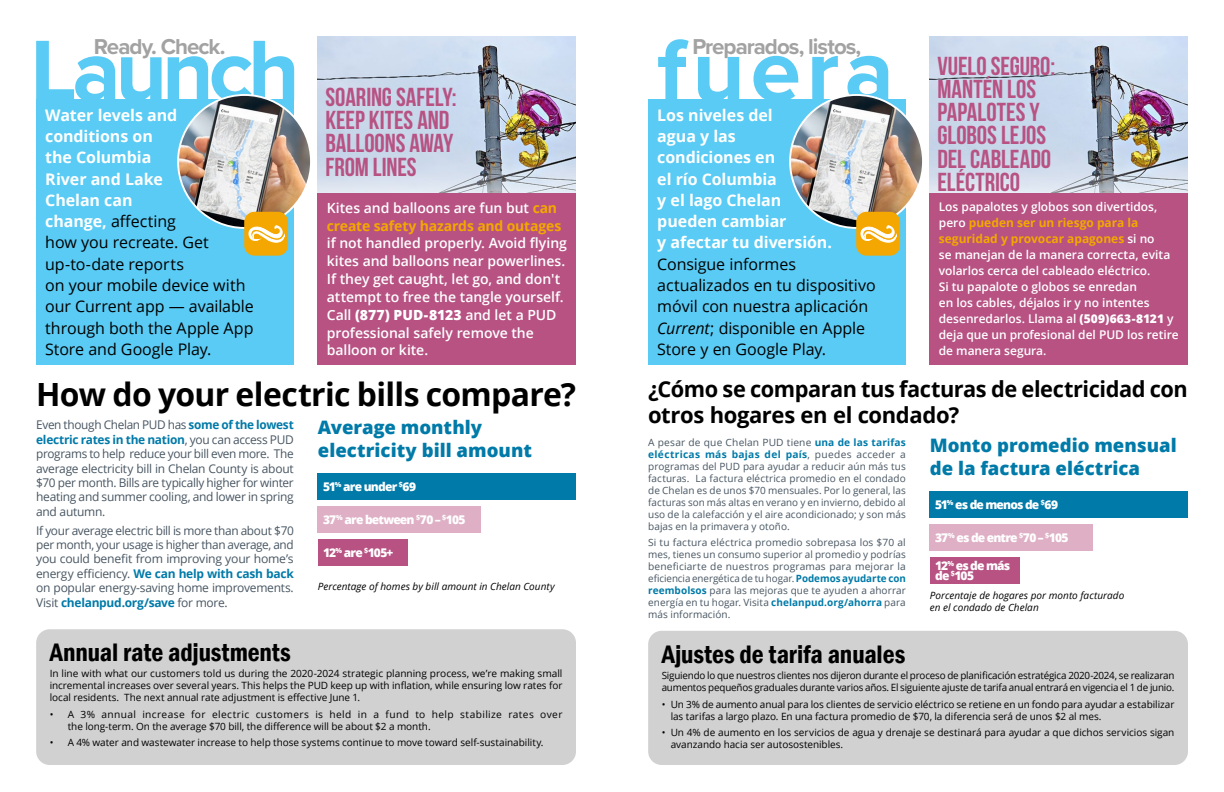
<style>
.page{position:relative;width:1224px;height:792px;background:#fff}
.page>*{position:absolute;margin:0;border:0;box-sizing:border-box;transform-origin:0 0}
.t1{font:700 91px "Proxima Nova";letter-spacing:.06em;color:#59cbf4}
.t2{font:700 32px "Open Sans";letter-spacing:-.02em;color:#000}
.t3{font:26px/23.2px "Bebas Neue";color:#b75283}
.t4{font:600 condensed 26px "Franklin Gothic";letter-spacing:-.005em;color:#000}
.t5{font:700 22.3px "Proxima Nova";letter-spacing:-.045em;color:#a2a2a2}
.t6{font:700 22px/26.4px "Open Sans";letter-spacing:-.02em;color:#000}
.t7{font:800 18.6px/22.7px "Open Sans";color:#007aa8}
.t8{font:16px/21.3px "Open Sans";letter-spacing:-.005em;color:#000}
.t9{font:700 16px/21.3px "Open Sans";letter-spacing:-.005em;color:#fff}
.t10{font:600 14px/17.8px "Open Sans";letter-spacing:-.005em;color:#fff}
.t11{font:700 14px/17.8px "Open Sans";letter-spacing:-.015em;color:#f4a700}
.t12{font:12px/14.4px "Open Sans";letter-spacing:-.025em;color:#485662;text-align:justify}
.t13{font:600 12px/16px "Open Sans";color:#fff}
.t14{font:800 12px/10px "Open Sans";letter-spacing:-.07em;color:#fff}
.t15{font:10px/12px "Open Sans";letter-spacing:-.005em;color:#000}
.t16{font:10px/12px "Open Sans";letter-spacing:.005em;color:#485662;text-align:justify}
.t17{font:10px/12px "Open Sans";letter-spacing:.03em;color:#000}
.t18{font:italic 10px/12px "Open Sans";letter-spacing:.005em;color:#000}
.s1{font-weight:700;color:#fff}
.s2{font-weight:600;color:#fff}
.s3{font-weight:800}
.s4{font-style:italic}
.s5{font-weight:700;color:#f4a700}
.s6{font-weight:700;color:#007aa8}
</style>
<div class="page">
<svg style="left:36px;top:41px;width:258px;height:58px"></svg>
<div style="left:318px;top:506px;width:163px;height:27px;background:#dfb0c5"></div>
<div style="left:930px;top:524px;width:163px;height:27px;background:#dfb0c5"></div>
<div style="left:318px;top:540px;width:89px;height:26px;background:#b75283"></div>
<div style="left:930px;top:558px;width:89px;height:26px;background:#b75283"></div>
<div style="left:318px;top:473px;width:258px;height:27px;background:#007aa8"></div>
<div style="left:930px;top:491px;width:258px;height:27px;background:#007aa8"></div>
<div style="left:36px;top:99px;width:258px;height:265px;background:#59cbf4"></div>
<div style="left:648px;top:99px;width:258px;height:265px;background:#59cbf4"></div>
<img style="left:178px;top:95px;width:133px;height:133px;border-radius:66px">
<img style="left:790px;top:95px;width:133px;height:133px;border-radius:66px">
<div style="left:36px;top:629px;width:540px;height:136px;background:#d1d1d1;border-radius:14px"></div>
<div style="left:648px;top:631px;width:540px;height:134px;background:#d1d1d1;border-radius:14px"></div>
<img style="left:318px;top:36px;width:258px;height:157px">
<img style="left:930px;top:36px;width:258px;height:157px">
<div style="left:318px;top:193px;width:258px;height:171px;background:#b75283"></div>
<div style="left:930px;top:193px;width:258px;height:171px;background:#b75283"></div>
<div style="left:244px;top:212px;width:44px;height:44px;background:#f4a700;border-radius:10px"></div>
<svg style="left:248px;top:226px;width:37px;height:17px"></svg>
<div style="left:856px;top:212px;width:44px;height:44px;background:#f4a700;border-radius:10px"></div>
<svg style="left:860px;top:226px;width:37px;height:17px"></svg>
<h3 class="t5" style="left:94px;top:30px;width:133px">Ready. Check.</h3>
<h3 class="t5" style="left:692px;top:30px;width:170px">Preparados, listos,</h3>
<h1 class="t1" style="left:657px;top:3px;width:238px">fuera</h1>
<h3 class="t3" style="left:325px;top:85px;width:133px">SOARING SAFELY:<br>KEEP KITES AND<br>BALLOONS AWAY<br>FROM LINES</h3>
<h3 class="t8" style="left:45px;top:104px;width:210px"><span class="s1">Water levels and conditions on<br>the Columbia<br>River and Lake<br>Chelan can<br>change,</span> affecting<br>how you recreate. Get up-to-date reports<br>on your mobile device with our Current app — available through both the Apple App<br>Store and Google Play.</h3>
<h3 class="t9" style="left:657px;top:104px;width:176px">Los niveles del<br>agua y las condiciones en<br>el río Columbia<br>y el lago Chelan pueden cambiar<br>y afectar tu diversión.</h3>
<h3 class="t11" style="left:327px;top:198px;width:236px"><span class="s2">Kites and balloons are fun but</span> can create safety hazards and outages</h3>
<h3 class="t10" style="left:327px;top:234px;width:242px">if not handled properly. Avoid flying kites and balloons near powerlines.<br>If they get caught, let go, and don't attempt to free the tangle yourself.<br>Call <span class="s3">(877) PUD-8123</span> and let a PUD professional safely remove the balloon or kite.</h3>
<h3 class="t8" style="left:657px;top:253px;width:220px">Consigue informes actualizados en tu dispositivo móvil con nuestra aplicación<br><span class="s4">Current</span>; disponible en Apple<br>Store y en Google Play.</h3>
<h3 class="t3" style="left:937px;top:54px;width:119px">VUELO SEGURO:<br>MANTÉN LOS<br>PAPALOTES Y<br>GLOBOS LEJOS<br>DEL CABLEADO<br>ELÉCTRICO</h3>
<p class="t13" style="left:939px;top:199px;width:241px">Los papalotes y globos son divertidos, pero <span class="s5">pueden ser un riesgo para la seguridad y provocar apagones</span> si no<br>se manejan de la manera correcta, evita volarlos cerca del cableado eléctrico.<br>Si tu papalote o globos se enredan<br>en los cables, déjalos ir y no intentes desenredarlos. Llama al <span class="s3">(509)663-8121</span> y deja que un profesional del PUD los retire de manera segura.</p>
<h2 class="t2" style="left:36px;top:372px;width:541px">How do your electric bills compare?</h2>
<h3 class="t6" style="left:648px;top:375px;width:541px">¿Cómo se comparan tus facturas de electricidad con otros hogares en el condado?</h3>
<p class="t12" style="left:36px;top:417px;width:259px">Even though Chelan PUD has <span class="s6">some of the lowest electric rates in the nation</span>, you can access PUD programs to help reduce your bill even more. The average electricity bill in Chelan County is about $70 per month. Bills are typically higher for winter heating and summer cooling, and lower in spring and autumn.</p>
<p class="t12" style="left:36px;top:523px;width:259px">If your average electric bill is more than about $70 per month, your usage is higher than average, and you could benefit from improving your home’s energy efficiency. <span class="s6">We can help with cash back </span>on popular energy-saving home improvements.<br>Visit <span class="s6">chelanpud.org/save</span> for more.</p>
<h3 class="t7" style="left:318px;top:415px;width:216px">Average monthly electricity bill amount</h3>
<h3 class="t7" style="left:930px;top:433px;width:248px">Monto promedio mensual de la factura eléctrica</h3>
<p class="t16" style="left:648px;top:436px;width:259px">A pesar de que Chelan PUD tiene <span class="s6">una de las tarifas eléctricas más bajas del país</span>, puedes acceder a programas del PUD para ayudar a reducir aún más tus facturas. La factura eléctrica promedio en el condado de Chelan es de unos $70 mensuales. Por lo general, las facturas son más altas en verano y en invierno, debido al uso de la calefacción y el aire acondicionado; y son más bajas en la primavera y otoño.</p>
<p class="t16" style="left:648px;top:536px;width:259px">Si tu factura eléctrica promedio sobrepasa los $70 al mes, tienes un consumo superior al promedio y podrías beneficiarte de nuestros programas para mejorar la eficiencia energética de tu hogar. <span class="s6">Podemos ayudarte con reembolsos</span> para las mejoras que te ayuden a ahorrar energía en tu hogar. Visita <span class="s6">chelanpud.org/ahorra</span> para más información.</p>
<p class="t14" style="left:323px;top:481px;width:94px">51<sup>%</sup> are under <sup>$</sup>69</p>
<p class="t14" style="left:935px;top:499px;width:124px">51<sup>%</sup> es de menos de <sup>$</sup>69</p>
<p class="t14" style="left:323px;top:514px;width:144px">37<sup>%</sup> are between <sup>$</sup>70 – <sup>$</sup>105</p>
<p class="t14" style="left:935px;top:532px;width:135px">37<sup>%</sup> es de entre <sup>$</sup>70 – <sup>$</sup>105</p>
<p class="t14" style="left:323px;top:547px;width:72px">12<sup>%</sup> are <sup>$</sup>105+</p>
<p class="t14" style="left:935px;top:560px;width:77px">12<sup>%</sup> es de más de <sup>$</sup>105</p>
<p class="t18" style="left:318px;top:580px;width:239px">Percentage of homes by bill amount in Chelan County</p>
<p class="t18" style="left:930px;top:589px;width:196px">Porcentaje de hogares por monto facturado en el condado de Chelan</p>
<h3 class="t4" style="left:50px;top:635px;width:243px">Annual rate adjustments</h3>
<p class="t15" style="left:50px;top:668px;width:514px;text-align:justify">In line with what our customers told us during the 2020-2024 strategic planning process, we’re making small incremental increases over several years. This helps the PUD keep up with inflation, while ensuring low rates for local residents. The next annual rate adjustment is effective June 1.</p>
<p class="t17" style="left:68px;top:708px;width:496px;text-indent:-18px">• A 3% annual increase for electric customers is held in a fund to help stabilize rates over the long-term. On the average $70 bill, the difference will be about $2 a month.</p>
<p class="t15" style="left:50px;top:737px;width:495px">• A 4% water and wastewater increase to help those systems continue to move toward self-sustainability.</p>
<h3 class="t4" style="left:662px;top:636px;width:245px">Ajustes de tarifa anuales</h3>
<p class="t15" style="left:662px;top:669px;width:514px">Siguiendo lo que nuestros clientes nos dijeron durante el proceso de planificación estratégica 2020-2024, se realizaran aumentos pequeños graduales durante varios años. El siguiente ajuste de tarifa anual entrará en vigencia el 1 de junio.</p>
<p class="t15" style="left:671px;top:698px;width:505px;text-indent:-9px">• Un 3% de aumento anual para los clientes de servicio eléctrico se retiene en un fondo para ayudar a estabilizar las tarifas a largo plazo. En una factura promedio de $70, la diferencia será de unos $2 al mes.</p>
<p class="t15" style="left:671px;top:726px;width:505px;text-indent:-9px">• Un 4% de aumento en los servicios de agua y drenaje se destinará para ayudar a que dichos servicios sigan avanzando hacia ser autosostenibles.</p>
</div>
